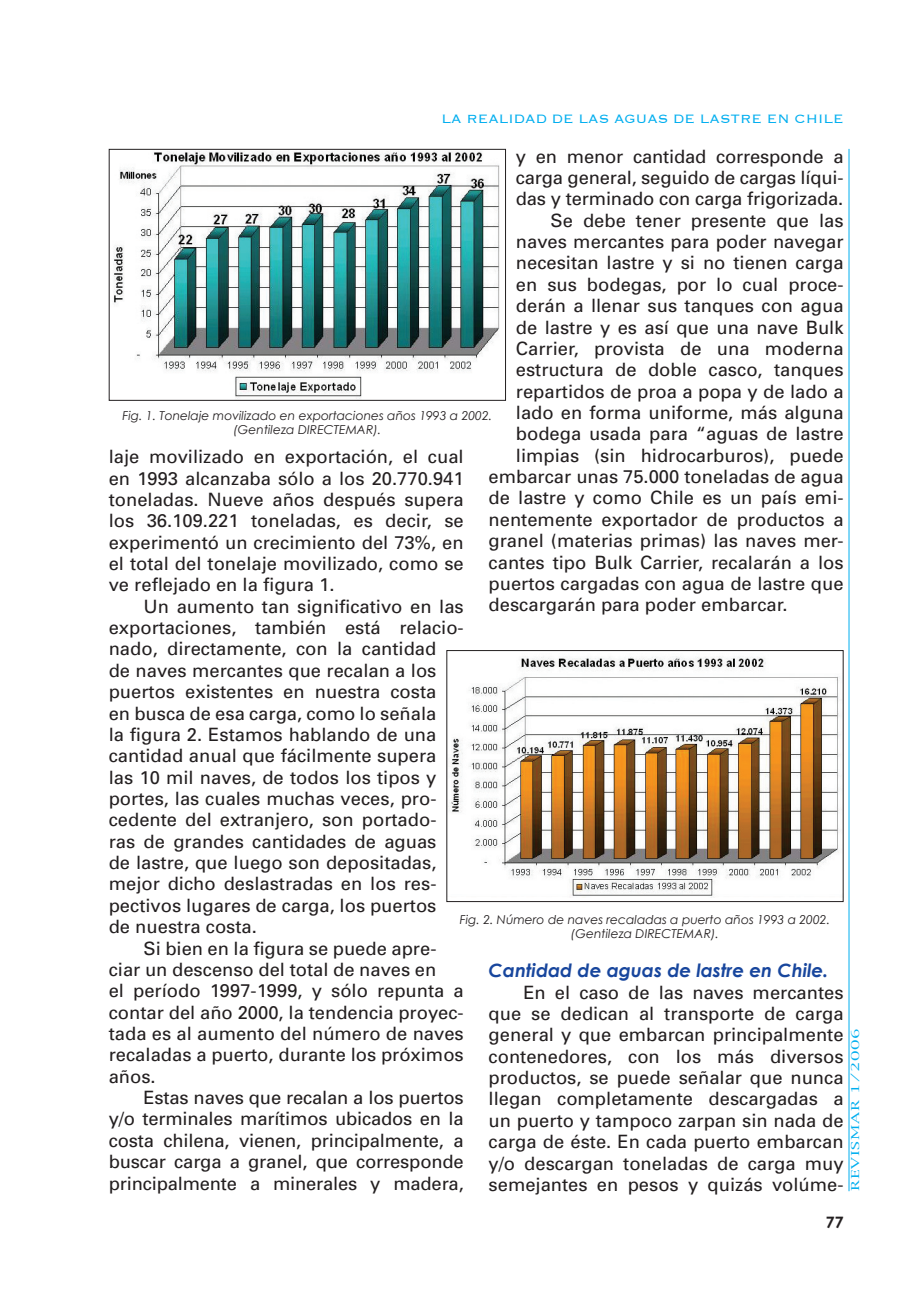
<style>
.page{position:relative;width:916px;height:1306px;background:#fff}
.page>*{position:absolute;margin:0;border:0;box-sizing:border-box;transform-origin:0 0}
.t1{font:18.38px/21.3px "Univers";color:#231f20;text-align:justify}
.t2{font:italic 700 18.38px "Century Gothic";color:#18469d}
.t3{font:300 15.75px "Copperplate";color:#00aeef}
.t4{font:700 15.75px "Century Gothic";color:#231f20}
.t5{font:italic 12.25px/14px "Century Gothic";color:#231f20;text-align:center}
.t6{font:10.5px "New York";letter-spacing:.05em;color:#00aeef;scale:1.5 1}
</style>
<div class="page">
<hr style="left:848px;top:149px;width:1px;height:1042px;background:#00aeef">
<img style="left:113px;top:151px;width:387px;height:248px">
<div style="left:109px;top:149px;width:397px;height:252px;border:1px solid #231f20"></div>
<img style="left:450px;top:656px;width:390px;height:240px">
<div style="left:446px;top:650px;width:397px;height:252px;border:1px solid #231f20"></div>
<p class="t3" style="left:441px;top:108px;width:403px">LA REALIDAD DE LAS AGUAS DE LASTRE EN CHILE</p>
<p class="t1" style="left:515px;top:146px;width:329px">y en menor cantidad corresponde a</p>
<p class="t1" style="left:515px;top:167px;width:329px">carga general, seguido de cargas líqui-</p>
<p class="t1" style="left:515px;top:188px;width:329px">das y terminado con carga frigorizada.</p>
<p class="t1" style="left:550px;top:210px;width:294px">Se debe tener presente que las</p>
<p class="t1" style="left:515px;top:231px;width:329px">naves mercantes para poder navegar</p>
<p class="t1" style="left:515px;top:252px;width:329px">necesitan lastre y si no tienen carga</p>
<p class="t1" style="left:515px;top:274px;width:329px">en sus bodegas, por lo cual proce-</p>
<p class="t1" style="left:515px;top:295px;width:329px">derán a llenar sus tanques con agua</p>
<p class="t1" style="left:515px;top:316px;width:329px">de lastre y es así que una nave Bulk</p>
<p class="t1" style="left:515px;top:338px;width:329px">Carrier, provista de una moderna</p>
<p class="t1" style="left:515px;top:359px;width:329px">estructura de doble casco, tanques</p>
<p class="t1" style="left:515px;top:380px;width:329px">repartidos de proa a popa y de lado a</p>
<p class="t1" style="left:515px;top:402px;width:329px">lado en forma uniforme, más alguna</p>
<p class="t1" style="left:515px;top:423px;width:329px">bodega usada para “aguas de lastre</p>
<p class="t1" style="left:515px;top:445px;width:329px">limpias (sin hidrocarburos), puede</p>
<p class="t1" style="left:488px;top:466px;width:356px">embarcar unas 75.000 toneladas de agua</p>
<p class="t1" style="left:488px;top:487px;width:356px">de lastre y como Chile es un país emi-</p>
<p class="t1" style="left:488px;top:509px;width:356px">nentemente exportador de productos a</p>
<p class="t1" style="left:488px;top:530px;width:356px">granel (materias primas) las naves mer-</p>
<p class="t1" style="left:488px;top:551px;width:356px">cantes tipo Bulk Carrier, recalarán a los</p>
<p class="t1" style="left:488px;top:573px;width:356px">puertos cargadas con agua de lastre que</p>
<p class="t1" style="left:488px;top:594px;width:300px">descargarán para poder embarcar.</p>
<p class="t5" style="left:122px;top:408px;width:371px">Fig. 1. Tonelaje movilizado en exportaciones años 1993 a 2002. (Gentileza DIRECTEMAR).</p>
<p class="t1" style="left:109px;top:446px;width:356px">laje movilizado en exportación, el cual en 1993 alcanzaba sólo a los 20.770.941 toneladas. Nueve años después supera los 36.109.221 toneladas, es decir, se experimentó un crecimiento del 73%, en el total del tonelaje movilizado, como se ve reflejado en la figura 1.</p>
<p class="t1" style="left:109px;top:595px;width:356px;text-align:left;text-indent:35px">Un aumento tan significativo en las exportaciones, también está relacio&shy;nado, directamente, con la cantidad<br>de naves mercantes que recalan a los puertos existentes en nuestra costa<br>en busca de esa carga, como lo señala<br>la figura 2. Estamos hablando de una cantidad anual que fácilmente supera las 10 mil naves, de todos los tipos y portes, las cuales muchas veces, pro&shy;cedente del extranjero, son portado&shy;ras de grandes cantidades de aguas<br>de lastre, que luego son depositadas, mejor dicho deslastradas en los res&shy;pectivos lugares de carga, los puertos<br>de nuestra costa.</p>
<p class="t1" style="left:109px;top:937px;width:356px;text-align:left;text-indent:35px">Si bien en la figura se puede apre&shy;ciar un descenso del total de naves en<br>el período 1997-1999, y sólo repunta a contar del año 2000, la tendencia proyec&shy;tada es al aumento del número de naves recaladas a puerto, durante los próximos años.</p>
<p class="t1" style="left:109px;top:1086px;width:356px;text-indent:35px">Estas naves que recalan a los puertos y/o terminales marítimos ubicados en la costa chilena, vienen, principalmente, a buscar carga a granel, que corresponde principalmente a minerales y madera,</p>
<p class="t5" style="left:459px;top:912px;width:371px">Fig. 2. Número de naves recaladas a puerto años 1993 a 2002. (Gentileza DIRECTEMAR).</p>
<p class="t2" style="left:488px;top:958px;width:341px">Cantidad de aguas de lastre en Chile.</p>
<p class="t1" style="left:488px;top:981px;width:356px;text-indent:35px">En el caso de las naves mercantes que se dedican al transporte de carga general y que embarcan principalmente contenedores, con los más diversos productos, se puede señalar que nunca llegan completamente descargadas a un puerto y tampoco zarpan sin nada de carga de éste. En cada puerto embarcan y/o descargan toneladas de carga muy semejantes en pesos y quizás volúme-</p>
<p class="t6" style="left:848px;top:1191px;width:110px;rotate:-90deg">REVISMAR 1/2006</p>
<p class="t4" style="left:825px;top:1212px;width:19px">77</p>
</div>
